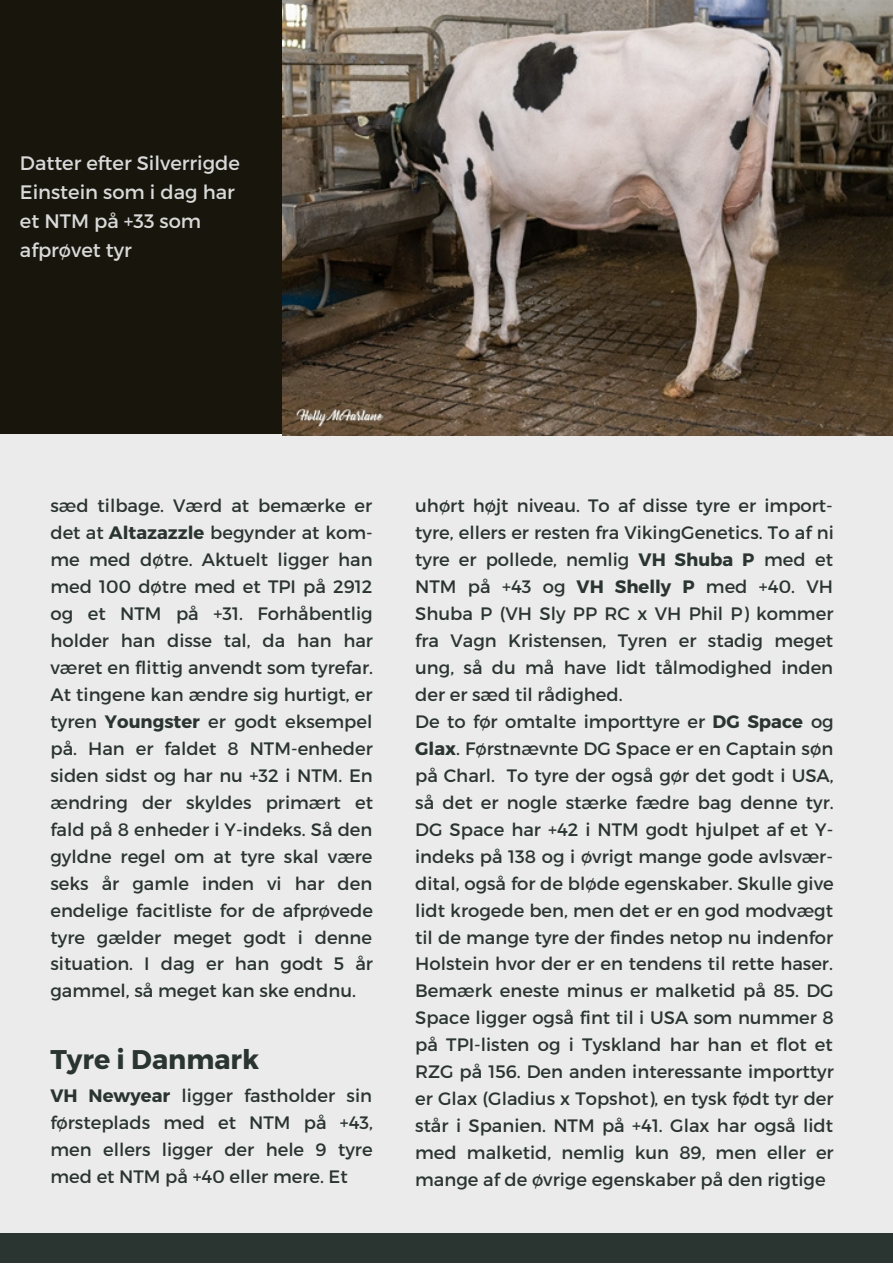
<style>
.page{position:relative;width:893px;height:1264px;background:#fff}
.page>*{position:absolute;margin:0;border:0;box-sizing:border-box;transform-origin:0 0}
.t1{font:700 27px "Montserrat";color:#2a3431}
.t2{font:19.5px/29.2px "Montserrat";color:#d9d9d9}
.t3{font:18px/27px "Montserrat";color:#2a3431;text-align:justify}
.s1{font-weight:700}
</style>
<div class="page">
<div style="left:0;top:0;width:892px;height:1262px;background:#ebebeb"></div>
<div style="left:0;top:1233px;width:892px;height:29px;background:#2a3431"></div>
<div style="left:0;top:0;width:892px;height:433px;background:#18160c"></div>
<img style="left:282px;top:0;width:610px;height:435px">
<p class="t2" style="left:20px;top:147px;width:221px">Datter efter Silverrigde<br>Einstein som i dag har et NTM på +33 som afprøvet tyr</p>
<p class="t3" style="left:50px;top:491px;width:324px">sæd tilbage. Værd at bemærke er det at <span class="s1">Altazazzle</span> begynder at kom&shy;me med døtre. Aktuelt ligger han med 100 døtre med et TPI på 2912 og et NTM på +31. Forhåbentlig holder han disse tal, da han har været en flittig anvendt som tyrefar.<br>At tingene kan ændre sig hurtigt, er tyren <span class="s1">Youngster</span> er godt eksempel på. Han er faldet 8 NTM-enheder siden sidst og har nu +32 i NTM. En ændring der skyldes primært et fald på 8 enheder i Y-indeks. Så den gyldne regel om at tyre skal være seks år gamle inden vi har den endelige facitliste for de afprøvede tyre gælder meget godt i denne situation. I dag er han godt 5 år gammel, så meget kan ske endnu.</p>
<p class="t3" style="left:415px;top:491px;width:420px;text-align:left">uhørt højt niveau. To af disse tyre er import&shy;tyre, ellers er resten fra VikingGenetics. To af ni tyre er pollede, nemlig <span class="s1">VH Shuba P</span> med et NTM på +43 og <span class="s1">VH Shelly P</span> med +40. VH Shuba P (VH Sly PP RC x VH Phil P) kommer fra Vagn Kristensen, Tyren er stadig meget ung, så du må have lidt tålmodighed inden der er sæd til rådighed.<br>De to før omtalte importtyre er <span class="s1">DG Space</span> og <span class="s1">Glax</span>. Førstnævnte DG Space er en Captain søn på Charl. To tyre der også gør det godt i USA, så det er nogle stærke fædre bag denne tyr.<br>DG Space har +42 i NTM godt hjulpet af et Y&shy;indeks på 138 og i øvrigt mange gode avlsvær&shy;dital, også for de bløde egenskaber. Skulle give lidt krogede ben, men det er en god modvægt til de mange tyre der findes netop nu indenfor Holstein hvor der er en tendens til rette haser.<br>Bemærk eneste minus er malketid på 85. DG Space ligger også fint til i USA som nummer 8 på TPI-listen og i Tyskland har han et flot et RZG på 156. Den anden interessante importtyr er Glax (Gladius x Topshot), en tysk født tyr der står i Spanien. NTM på +41. Glax har også lidt med malketid, nemlig kun 89, men eller er mange af de øvrige egenskaber på den rigtige</p>
<h1 class="t1" style="left:50px;top:1042px;width:210px">Tyre i Danmark</h1>
<p class="t3" style="left:50px;top:1080px;width:324px"><span class="s1">VH Newyear</span> ligger fastholder sin førsteplads med et NTM på +43, men ellers ligger der hele 9 tyre med et NTM på +40 eller mere. Et</p>
</div>
